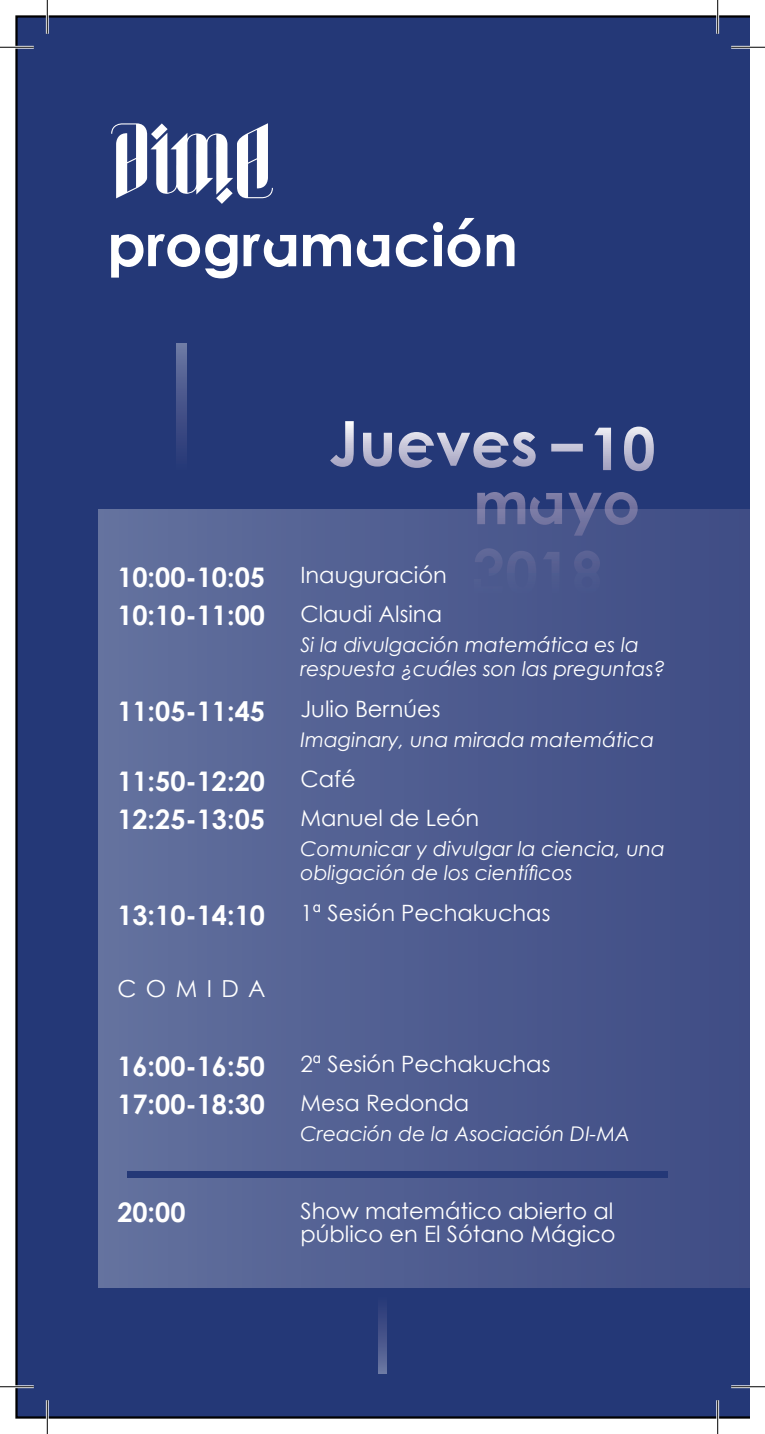
<style>
.page{position:relative;width:765px;height:1434px;background:#fff}
.page>*{position:absolute;margin:0;border:0;box-sizing:border-box;transform-origin:0 0}
.t1{font:700 27px "Century Gothic";color:#fff}
.t2{font:23.4px "Century Gothic";letter-spacing:.4em;color:#fff}
.t3{font:22.5px/22.5px "Century Gothic";color:#fff}
.t4{font:italic 20.25px/24.3px "Century Gothic";color:#fff}
</style>
<div class="page">
<div style="left:15px;top:15px;width:734px;height:1404px;background:#243877"></div>
<svg style="left:111px;top:218px;width:403px;height:60px"></svg>
<svg style="left:330px;top:421px;width:323px;height:50px;background:#546294"></svg>
<div style="left:98px;top:510px;width:651px;height:778px;background:linear-gradient(to right,#63719e,#3e4b84)"></div>
<div style="left:127px;top:1171px;width:540px;height:6px;background:#243877"></div>
<svg style="left:176px;top:344px;width:10px;height:127px"></svg>
<svg style="left:378px;top:1295px;width:8px;height:79px"></svg>
<svg style="left:111px;top:123px;width:162px;height:81px"></svg>
<hr style="left:0;top:46px;width:34px;height:3px;background:#fff">
<hr style="left:730px;top:46px;width:34px;height:3px;background:#fff">
<hr style="left:0;top:1385px;width:34px;height:3px;background:#fff">
<hr style="left:730px;top:1385px;width:34px;height:3px;background:#fff">
<hr style="left:46px;top:0;width:3px;height:34px;background:#fff">
<hr style="left:46px;top:1400px;width:3px;height:34px;background:#fff">
<hr style="left:716px;top:0;width:2px;height:34px;background:#fff">
<hr style="left:716px;top:1400px;width:2px;height:34px;background:#fff">
<hr style="left:0;top:47px;width:34px;height:1px;background:#000">
<hr style="left:730px;top:47px;width:34px;height:1px;background:#000">
<hr style="left:0;top:1386px;width:34px;height:1px;background:#000">
<hr style="left:730px;top:1386px;width:34px;height:1px;background:#000">
<hr style="left:47px;top:0;width:1px;height:34px;background:#000">
<hr style="left:47px;top:1400px;width:1px;height:34px;background:#000">
<hr style="left:717px;top:0;width:1px;height:34px;background:#000">
<hr style="left:717px;top:1400px;width:1px;height:34px;background:#000">
<h1 class="t1" style="left:117px;top:560px;width:149px">10:00-10:05</h1>
<p class="t3" style="left:300px;top:564px;width:148px">Inauguración</p>
<h1 class="t1" style="left:117px;top:598px;width:149px">10:10-11:00</h1>
<p class="t3" style="left:300px;top:602px;width:143px">Claudi Alsina</p>
<p class="t4" style="left:300px;top:632px;width:366px">Si la divulgación matemática es la respuesta ¿cuáles son las preguntas?</p>
<h1 class="t1" style="left:117px;top:694px;width:149px">11:05-11:45</h1>
<p class="t3" style="left:300px;top:697px;width:142px">Julio Bernúes</p>
<p class="t4" style="left:300px;top:728px;width:355px">Imaginary, una mirada matemática</p>
<h1 class="t1" style="left:117px;top:764px;width:149px">11:50-12:20</h1>
<p class="t3" style="left:300px;top:768px;width:57px">Café</p>
<h1 class="t1" style="left:117px;top:802px;width:149px">12:25-13:05</h1>
<p class="t3" style="left:300px;top:806px;width:180px">Manuel de León</p>
<p class="t4" style="left:300px;top:836px;width:366px">Comunicar y divulgar la ciencia, una obligación de los científicos</p>
<h1 class="t1" style="left:117px;top:898px;width:149px">13:10-14:10</h1>
<p class="t3" style="left:300px;top:902px;width:251px">1ª Sesión Pechakuchas</p>
<p class="t2" style="left:117px;top:974px;width:150px">COMIDA</p>
<h1 class="t1" style="left:117px;top:1049px;width:149px">16:00-16:50</h1>
<p class="t3" style="left:300px;top:1053px;width:251px">2ª Sesión Pechakuchas</p>
<h1 class="t1" style="left:117px;top:1087px;width:149px">17:00-18:30</h1>
<p class="t3" style="left:300px;top:1091px;width:170px">Mesa Redonda</p>
<p class="t4" style="left:300px;top:1121px;width:331px">Creación de la Asociación DI-MA</p>
<h1 class="t1" style="left:117px;top:1196px;width:70px">20:00</h1>
<p class="t3" style="left:300px;top:1199px;width:316px">Show matemático abierto al público en El Sótano Mágico</p>
</div>
